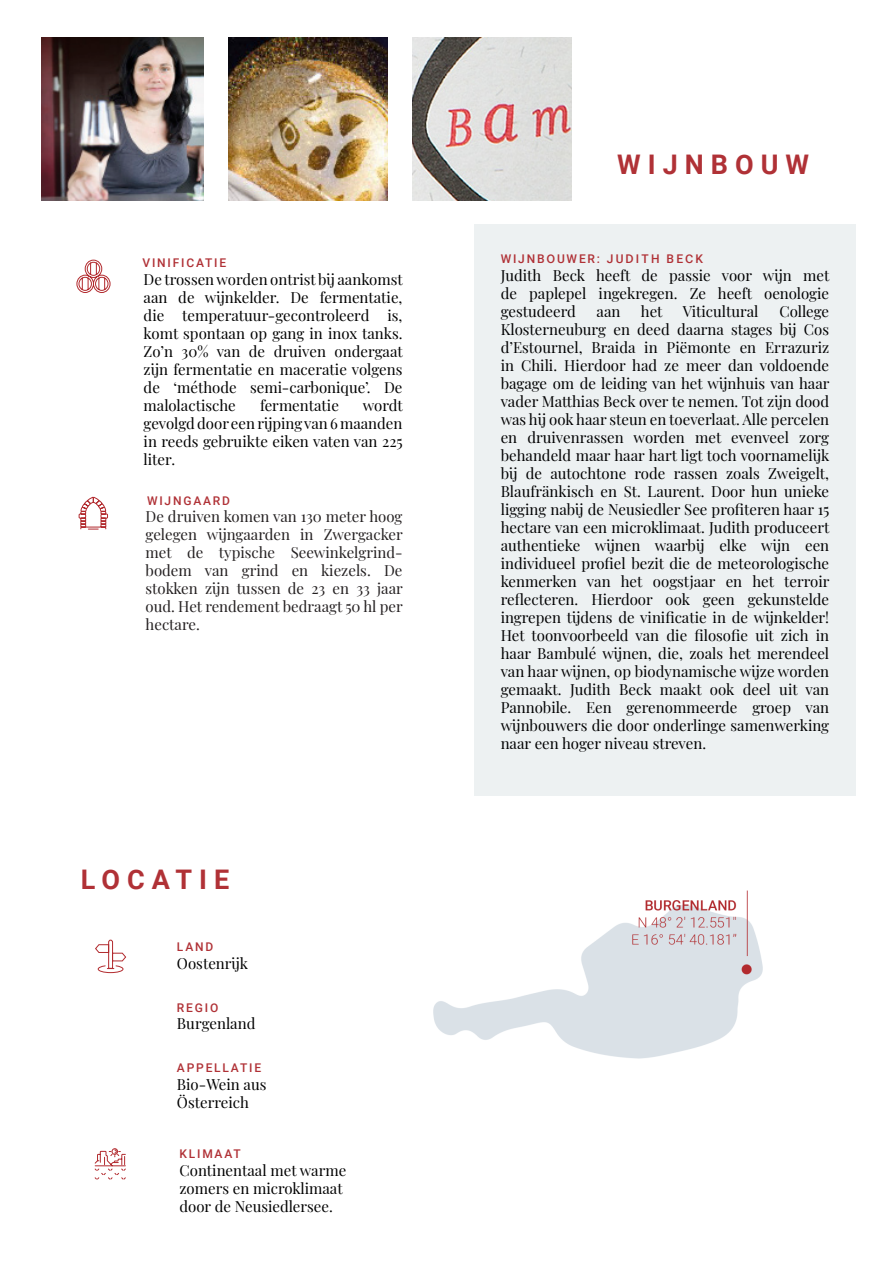
<style>
.page{position:relative;width:893px;height:1263px;background:#fff}
.page>*{position:absolute;margin:0;border:0;box-sizing:border-box;transform-origin:0 0}
.t1{font:700 27px "Roboto";letter-spacing:.26em;color:#b03136}
.t2{font:15px/18px "Playfair Display";color:#000001;text-align:justify}
.t3{font:15px/18px "Playfair Display";color:#231f20;text-align:justify}
.t4{font:500 12px "Roboto";letter-spacing:.15em;color:#b03136}
</style>
<div class="page">
<svg style="left:95px;top:939px;width:32px;height:34px"></svg>
<svg style="left:94px;top:1148px;width:32px;height:32px"></svg>
<svg style="left:76px;top:259px;width:35px;height:34px"></svg>
<svg style="left:78px;top:496px;width:30px;height:34px"></svg>
<div style="left:475px;top:224px;width:381px;height:571px;background:#edf1f2"></div>
<img style="left:433px;top:890px;width:330px;height:169px">
<img style="left:41px;top:38px;width:162px;height:163px">
<img style="left:229px;top:38px;width:159px;height:163px">
<img style="left:413px;top:38px;width:159px;height:163px">
<p class="t4" style="left:143px;top:254px;width:85px">VINIFICATIE</p>
<p class="t2" style="left:144px;top:269px;width:261px">De trossen worden ontrist bij aankomst aan de wijnkelder. De fermentatie, die temperatuur-gecontroleerd is, komt spontaan op gang in inox tanks.<br>Zo’n 30% van de druiven ondergaat zijn fermentatie en maceratie volgens de ‘méthode semi-carbonique’. De malolactische</p>
<p class="t2" style="left:144px;top:395px;width:261px;text-indent:219px">wordt gevolgd door een rijping van 6 maanden in reeds gebruikte eiken vaten van 225 liter.</p>
<p class="t2" style="left:260px;top:395px;width:80px">fermentatie</p>
<p class="t4" style="left:147px;top:493px;width:84px">WIJNGAARD</p>
<p class="t3" style="left:146px;top:507px;width:259px">De druiven komen van 130 meter hoog gelegen wijngaarden in Zwergacker met de typische Seewinkelgrind&shy;bodem van grind en kiezels. De stokken zijn tussen de 23 en 33 jaar oud. Het rendement bedraagt 50 hl per hectare.</p>
<p class="t1" style="left:81px;top:860px;width:150px">LOCATIE</p>
<p class="t4" style="left:177px;top:939px;width:38px">LAND</p>
<p class="t2" style="left:177px;top:953px;width:73px">Oostenrijk</p>
<p class="t4" style="left:177px;top:999px;width:43px">REGIO</p>
<p class="t2" style="left:177px;top:1013px;width:80px">Burgenland</p>
<p class="t4" style="left:177px;top:1059px;width:86px">APPELLATIE</p>
<p class="t2" style="left:177px;top:1074px;width:91px">Bio-Wein aus<br>Österreich</p>
<p class="t4" style="left:179px;top:1145px;width:63px">KLIMAAT</p>
<p class="t2" style="left:179px;top:1160px;width:168px;text-align:left">Continentaal met warme zomers en microklimaat door de Neusiedlersee.</p>
<p class="t1" style="left:617px;top:145px;width:194px">WIJNBOUW</p>
<p class="t4" style="left:501px;top:250px;width:204px">WIJNBOUWER: JUDITH BECK</p>
<p class="t2" style="left:501px;top:265px;width:330px">Judith Beck heeft de passie voor wijn met de paplepel ingekregen. Ze heeft oenologie gestudeerd</p>
<p class="t2" style="left:501px;top:301px;width:330px;text-indent:279px">College Klosterneuburg en deed daarna stages bij Cos d’Estournel, Braida in Piëmonte en Errazuriz in Chili. Hierdoor had ze meer dan voldoende bagage om de leiding van het wijnhuis van haar vader Matthias Beck over te nemen. Tot zijn dood was hij ook haar steun en toeverlaat. Alle percelen en druivenrassen worden met evenveel zorg behandeld maar haar hart ligt toch voornamelijk bij de autochtone rode rassen zoals Zweigelt, Blaufränkisch en St. Laurent. Door hun unieke ligging nabij de Neusiedler See profiteren haar 15 hectare van een microklimaat. Judith produceert authentieke wijnen waarbij elke wijn een individueel profiel bezit die de meteorologische kenmerken van het oogstjaar en het terroir reflecteren. Hierdoor ook geen gekunstelde ingrepen tijdens de vinificatie in de wijnkelder!<br>Het toonvoorbeeld van die filosofie uit zich in haar Bambulé wijnen, die, zoals het merendeel van haar wijnen, op biodynamische wijze worden gemaakt. Judith Beck maakt ook deel uit van Pannobile. Een gerenommeerde groep van wijnbouwers die door onderlinge samenwerking naar een hoger niveau streven.</p>
<p class="t2" style="left:597px;top:301px;width:25px">aan</p>
<p class="t2" style="left:641px;top:301px;width:23px">het</p>
<p class="t2" style="left:683px;top:301px;width:77px">Viticultural</p>
</div>
